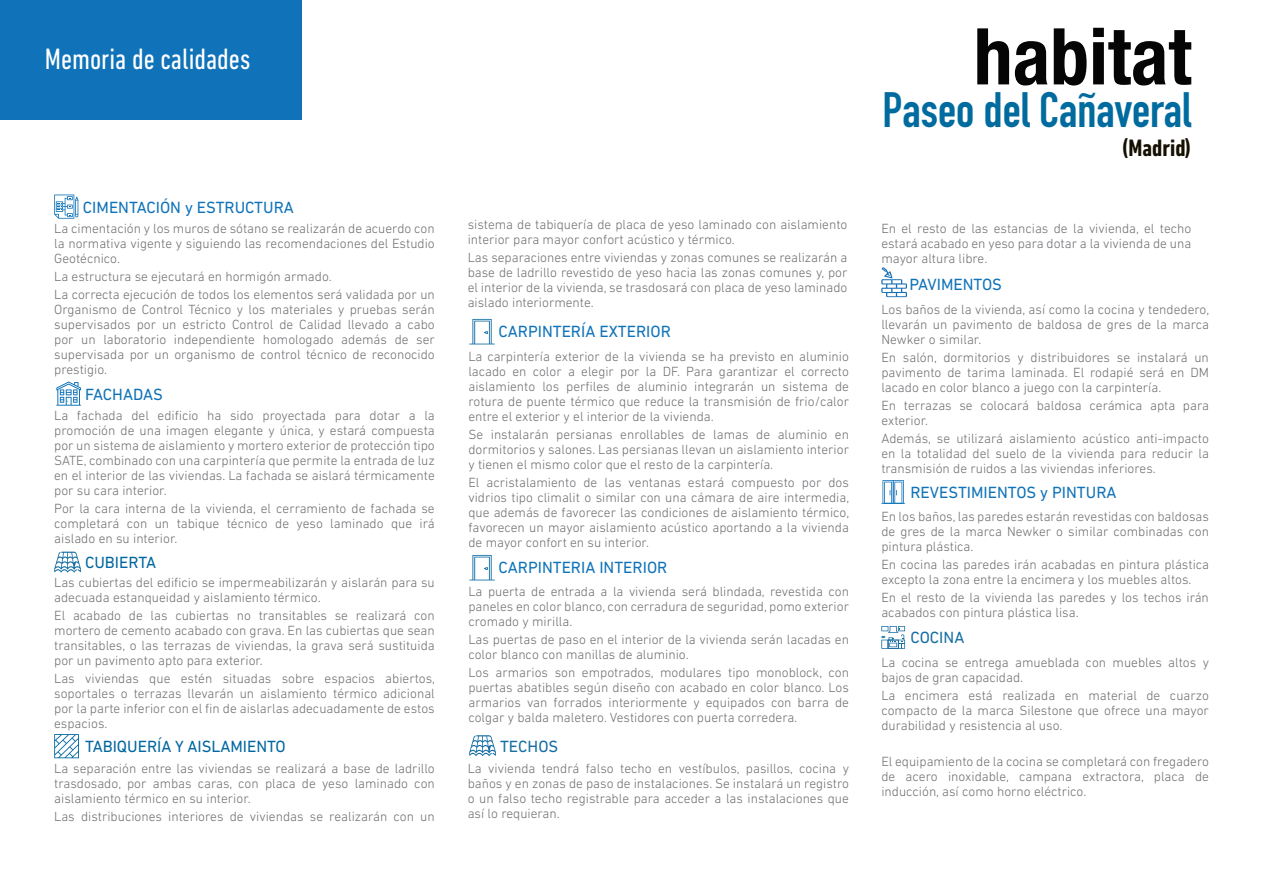
<style>
.page{position:relative;width:1263px;height:893px;background:#fff}
.page>*{position:absolute;margin:0;border:0;box-sizing:border-box;transform-origin:0 0}
.t1{font:700 48.9px "DIN Condensed";color:#006b9e}
.t2{font:condensed 30px "DIN Next LT Pro";color:#fff}
.t3{font:700 condensed 24.15px "DIN Next LT Pro";color:#140f00}
.categoria{font:16.5px "DIN Next LT Pro";color:#1073b9}
.categoria-2{font:16.5px "DIN Next LT Pro";color:#0067a0}
.categoria-3{font:16.5px "DIN Next LT Pro";color:#166ea3}
.base{font:300 13.5px/15px "DIN Next LT Pro";color:#6c6d70;text-align:justify}
</style>
<div class="page">
<div style="left:0;top:0;width:302px;height:119px;background:#1073b9"></div>
<svg style="left:54px;top:195px;width:24px;height:24px"></svg>
<svg style="left:56px;top:381px;width:25px;height:25px"></svg>
<svg style="left:54px;top:552px;width:27px;height:20px"></svg>
<svg style="left:469px;top:555px;width:26px;height:25px"></svg>
<svg style="left:469px;top:319px;width:26px;height:25px"></svg>
<svg style="left:881px;top:626px;width:24px;height:23px"></svg>
<svg style="left:881px;top:267px;width:26px;height:30px"></svg>
<svg style="left:54px;top:734px;width:25px;height:24px"></svg>
<svg style="left:881px;top:480px;width:24px;height:24px"></svg>
<svg style="left:469px;top:735px;width:27px;height:21px"></svg>
<svg style="left:977px;top:28px;width:32px;height:56px"></svg>
<svg style="left:1015px;top:41px;width:32px;height:45px"></svg>
<svg style="left:1054px;top:28px;width:32px;height:58px"></svg>
<svg style="left:1093px;top:28px;width:98px;height:58px"></svg>
<h2 class="t2" style="left:45px;top:42px;width:207px">Memoria de calidades</h2>
<p class="categoria" style="left:83px;top:198px;width:212px">CIMENTACIÓN y ESTRUCTURA</p>
<p class="base" style="left:468px;top:217px;width:381px">sistema de tabiquería de placa de yeso laminado con aislamiento interior para mayor confort acústico y térmico.</p>
<p class="base" style="left:468px;top:250px;width:381px">Las separaciones entre viviendas y zonas comunes se realizarán a base de ladrillo revestido de yeso hacia las zonas comunes y, por el interior de la vivienda, se trasdosará con placa de yeso laminado aislado interiormente.</p>
<p class="base" style="left:54px;top:221px;width:382px">La cimentación y los muros de sótano se realizarán de acuerdo con la normativa vigente y siguiendo las recomendaciones del Estudio Geotécnico.</p>
<p class="base" style="left:54px;top:269px;width:279px">La estructura se ejecutará en hormigón armado.</p>
<p class="base" style="left:54px;top:287px;width:382px">La correcta ejecución de todos los elementos será validada por un Organismo de Control Técnico y los materiales y pruebas serán supervisados por un estricto Control de Calidad llevado a cabo por un laboratorio independiente homologado además de ser supervisada por un organismo de control técnico de reconocido prestigio.</p>
<p class="categoria" style="left:498px;top:322px;width:174px">CARPINTERÍA EXTERIOR</p>
<p class="base" style="left:468px;top:349px;width:382px">La carpintería exterior de la vivienda se ha previsto en aluminio lacado en color a elegir por la DF. Para garantizar el correcto aislamiento los perfiles de aluminio integrarán un sistema de rotura de puente térmico que reduce la transmisión de frio/calor entre el exterior y el interior de la vivienda.</p>
<p class="base" style="left:468px;top:427px;width:382px">Se instalarán persianas enrollables de lamas de aluminio en dormitorios y salones. Las persianas llevan un aislamiento interior y tienen el mismo color que el resto de la carpintería.</p>
<p class="base" style="left:468px;top:475px;width:382px">El acristalamiento de las ventanas estará compuesto por dos vidrios tipo climalit o similar con una cámara de aire intermedia, que además de favorecer las condiciones de aislamiento térmico, favorecen un mayor aislamiento acústico aportando a la vivienda de mayor confort en su interior.</p>
<p class="base" style="left:468px;top:584px;width:382px">La puerta de entrada a la vivienda será blindada, revestida con paneles en color blanco, con cerradura de seguridad, pomo exterior cromado y mirilla.</p>
<p class="base" style="left:468px;top:632px;width:382px">Las puertas de paso en el interior de la vivienda serán lacadas en color blanco con manillas de aluminio.</p>
<p class="base" style="left:468px;top:665px;width:382px">Los armarios son empotrados, modulares tipo monoblock, con puertas abatibles según diseño con acabado en color blanco. Los armarios van forrados interiormente y equipados con barra de colgar y balda maletero. Vestidores con puerta corredera.</p>
<p class="categoria" style="left:85px;top:385px;width:79px">FACHADAS</p>
<p class="base" style="left:54px;top:408px;width:382px">La fachada del edificio ha sido proyectada para dotar a la promoción de una imagen elegante y única, y estará compuesta por un sistema de aislamiento y mortero exterior de protección tipo SATE, combinado con una carpintería que permite la entrada de luz en el interior de las viviendas. La fachada se aislará térmicamente por su cara interior.</p>
<p class="base" style="left:54px;top:501px;width:382px">Por la cara interna de la vivienda, el cerramiento de fachada se completará con un tabique técnico de yeso laminado que irá aislado en su interior.</p>
<p class="base" style="left:54px;top:574px;width:382px">Las cubiertas del edificio se impermeabilizarán y aislarán para su adecuada estanqueidad y aislamiento térmico.</p>
<p class="base" style="left:54px;top:607px;width:382px">El acabado de las cubiertas no transitables se realizará con mortero de cemento acabado con grava. En las cubiertas que sean transitables, o las terrazas de viviendas, la grava será sustituida por un pavimento apto para exterior.</p>
<p class="base" style="left:54px;top:670px;width:382px">Las viviendas que estén situadas sobre espacios abiertos, soportales o terrazas llevarán un aislamiento térmico adicional por la parte inferior con el fin de aislarlas adecuadamente de estos espacios.</p>
<p class="categoria-2" style="left:85px;top:553px;width:73px">CUBIERTA</p>
<p class="categoria" style="left:498px;top:558px;width:170px">CARPINTERIA INTERIOR</p>
<p class="categoria-2" style="left:85px;top:737px;width:202px">TABIQUERÍA Y AISLAMIENTO</p>
<p class="base" style="left:54px;top:761px;width:382px">La separación entre las viviendas se realizará a base de ladrillo trasdosado, por ambas caras, con placa de yeso laminado con aislamiento térmico en su interior.</p>
<p class="base" style="left:54px;top:809px;width:382px">Las distribuciones interiores de viviendas se realizarán con un</p>
<p class="categoria-3" style="left:500px;top:737px;width:60px">TECHOS</p>
<p class="base" style="left:468px;top:761px;width:383px">La vivienda tendrá falso techo en vestíbulos, pasillos, cocina y baños y en zonas de paso de instalaciones. Se instalará un registro o un falso techo registrable para acceder a las instalaciones que así lo requieran.</p>
<h1 class="t1" style="left:882px;top:77px;width:310px">Paseo del Cañaveral</h1>
<h3 class="t3" style="left:1122px;top:134px;width:71px">(Madrid)</h3>
<p class="base" style="left:881px;top:221px;width:312px">En el resto de las estancias de la vivienda, el techo estará acabado en yeso para dotar a la vivienda de una mayor altura libre.</p>
<p class="categoria" style="left:910px;top:275px;width:94px">PAVIMENTOS</p>
<p class="base" style="left:881px;top:302px;width:329px">Los baños de la vivienda, así como la cocina y tendedero, llevarán un pavimento de baldosa de gres de la marca Newker o similar.</p>
<p class="base" style="left:881px;top:350px;width:329px">En salón, dormitorios y distribuidores se instalará un pavimento de tarima laminada. El rodapié será en DM lacado en color blanco a juego con la carpintería.</p>
<p class="base" style="left:881px;top:398px;width:329px">En terrazas se colocará baldosa cerámica apta para exterior.</p>
<p class="base" style="left:881px;top:431px;width:329px">Además, se utilizará aislamiento acústico anti-impacto en la totalidad del suelo de la vivienda para reducir la transmisión de ruidos a las viviendas inferiores.</p>
<p class="base" style="left:881px;top:509px;width:329px">En los baños, las paredes estarán revestidas con baldosas de gres de la marca Newker o similar combinadas con pintura plástica.</p>
<p class="base" style="left:881px;top:557px;width:329px">En cocina las paredes irán acabadas en pintura plástica excepto la zona entre la encimera y los muebles altos.</p>
<p class="base" style="left:881px;top:590px;width:329px">En el resto de la vivienda las paredes y los techos irán acabados con pintura plástica lisa.</p>
<p class="base" style="left:881px;top:655px;width:329px">La cocina se entrega amueblada con muebles altos y bajos de gran capacidad.</p>
<p class="base" style="left:881px;top:688px;width:329px">La encimera está realizada en material de cuarzo compacto de la marca Silestone que ofrece una mayor durabilidad y resistencia al uso.</p>
<p class="base" style="left:881px;top:754px;width:329px">El equipamiento de la cocina se completará con fregadero de acero inoxidable, campana extractora, placa de inducción, así como horno eléctrico.</p>
<p class="categoria" style="left:910px;top:483px;width:208px">REVESTIMIENTOS y PINTURA</p>
<p class="categoria-3" style="left:910px;top:628px;width:55px">COCINA</p>
</div>
